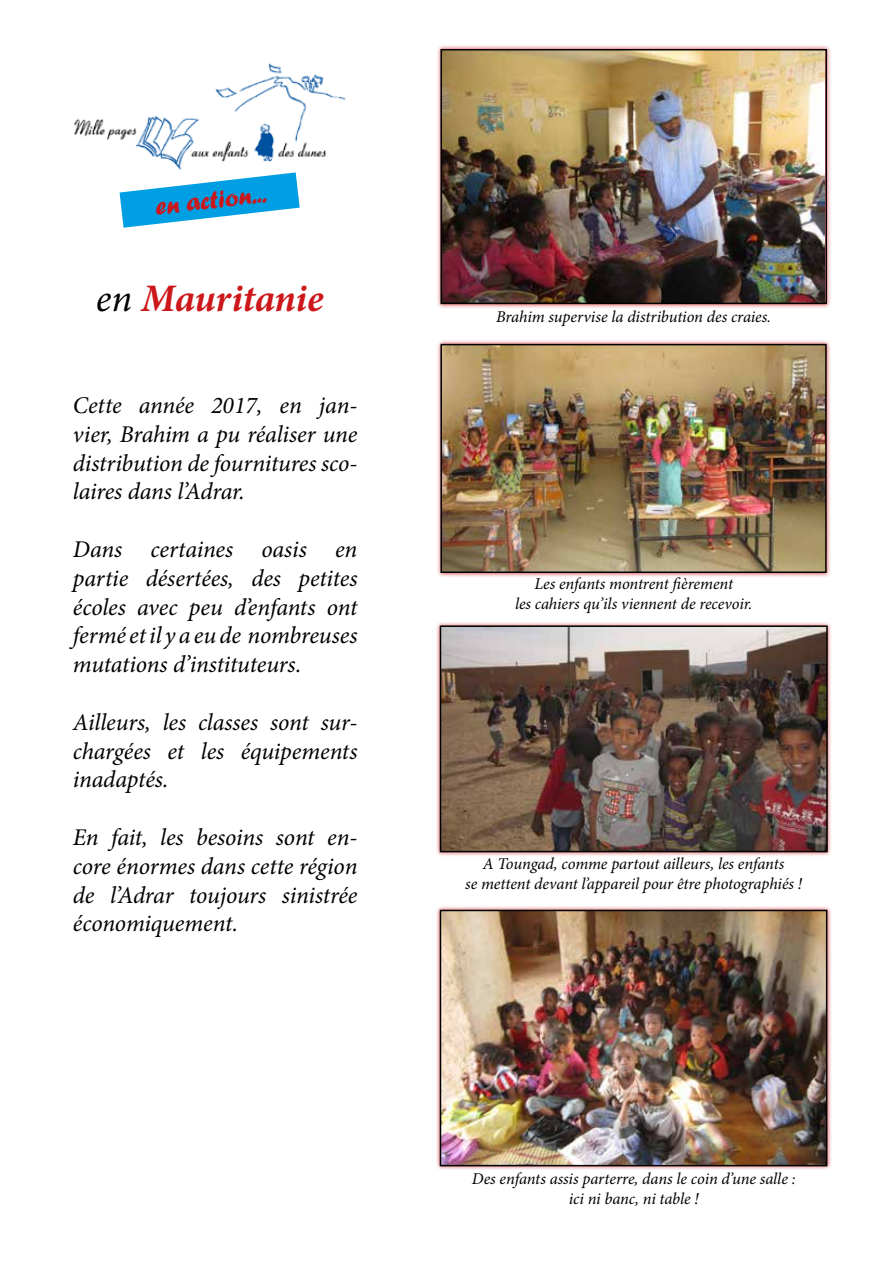
<style>
.page{position:relative;width:893px;height:1263px;background:#fff}
.page>*{position:absolute;margin:0;border:0;box-sizing:border-box;transform-origin:0 0}
.t1{font:italic 700 39px "Minion Pro";letter-spacing:-.01em;color:#cd171a}
.t2{font:25.5px "Forte";color:#cd171a}
.t3{font:italic 24px/28.8px "Minion Pro";letter-spacing:-.01em;color:#000;text-align:justify}
.t4{font:italic 16.5px/19.8px "Minion Pro";letter-spacing:-.01em;color:#000;text-align:center}
.s1{font-weight:400;color:#000}
</style>
<div class="page">
<img style="left:74px;top:63px;width:272px;height:107px">
<svg style="left:120px;top:172px;width:180px;height:56px"></svg>
<div style="left:436px;top:44px;width:396px;height:265px;background:#cd171a;opacity:.75"></div>
<img style="left:443px;top:52px;width:381px;height:249px">
<div style="left:440px;top:49px;width:387px;height:255px;border:2px solid #000"></div>
<div style="left:436px;top:339px;width:395px;height:238px;background:#cd171a;opacity:.75"></div>
<img style="left:443px;top:347px;width:381px;height:223px">
<div style="left:440px;top:344px;width:387px;height:229px;border:2px solid #000"></div>
<div style="left:435px;top:621px;width:397px;height:236px;background:#cd171a;opacity:.75"></div>
<img style="left:443px;top:628px;width:382px;height:221px">
<div style="left:440px;top:625px;width:388px;height:227px;border:2px solid #000"></div>
<div style="left:435px;top:905px;width:397px;height:266px;background:#cd171a;opacity:.75"></div>
<img style="left:443px;top:913px;width:381px;height:250px">
<div style="left:440px;top:910px;width:387px;height:256px;border:2px solid #000"></div>
<p class="t2" style="left:153px;top:192px;width:113px;rotate:-7deg">en action...</p>
<h1 class="t1" style="left:96px;top:271px;width:229px"><span class="s1">en</span> Mauritanie</h1>
<p class="t3" style="left:73px;top:391px;width:286px">Cette année 2017, en jan&shy;vier, Brahim a pu réaliser une distribution de fournitures sco&shy;laires dans l’Adrar.</p>
<p class="t3" style="left:73px;top:535px;width:286px">Dans certaines oasis en partie désertées, des petites écoles avec peu d’enfants ont fermé et il y a eu de nombreuses mutations d’instituteurs.</p>
<p class="t3" style="left:73px;top:708px;width:286px">Ailleurs, les classes sont sur&shy;chargées et les équipements inadaptés.</p>
<p class="t3" style="left:73px;top:823px;width:286px">En fait, les besoins sont en&shy;core énormes dans cette région de l’Adrar toujours sinistrée économiquement.</p>
<p class="t4" style="left:496px;top:307px;width:276px">Brahim supervise la distribution des craies.</p>
<p class="t4" style="left:515px;top:574px;width:239px">Les enfants montrent fièrement<br>les cahiers qu’ils viennent de recevoir.</p>
<p class="t4" style="left:465px;top:854px;width:338px">A Toungad, comme partout ailleurs, les enfants<br>se mettent devant l’appareil pour être photographiés !</p>
<p class="t4" style="left:472px;top:1169px;width:325px">Des enfants assis parterre, dans le coin d’une salle : ici ni banc, ni table !</p>
</div>
